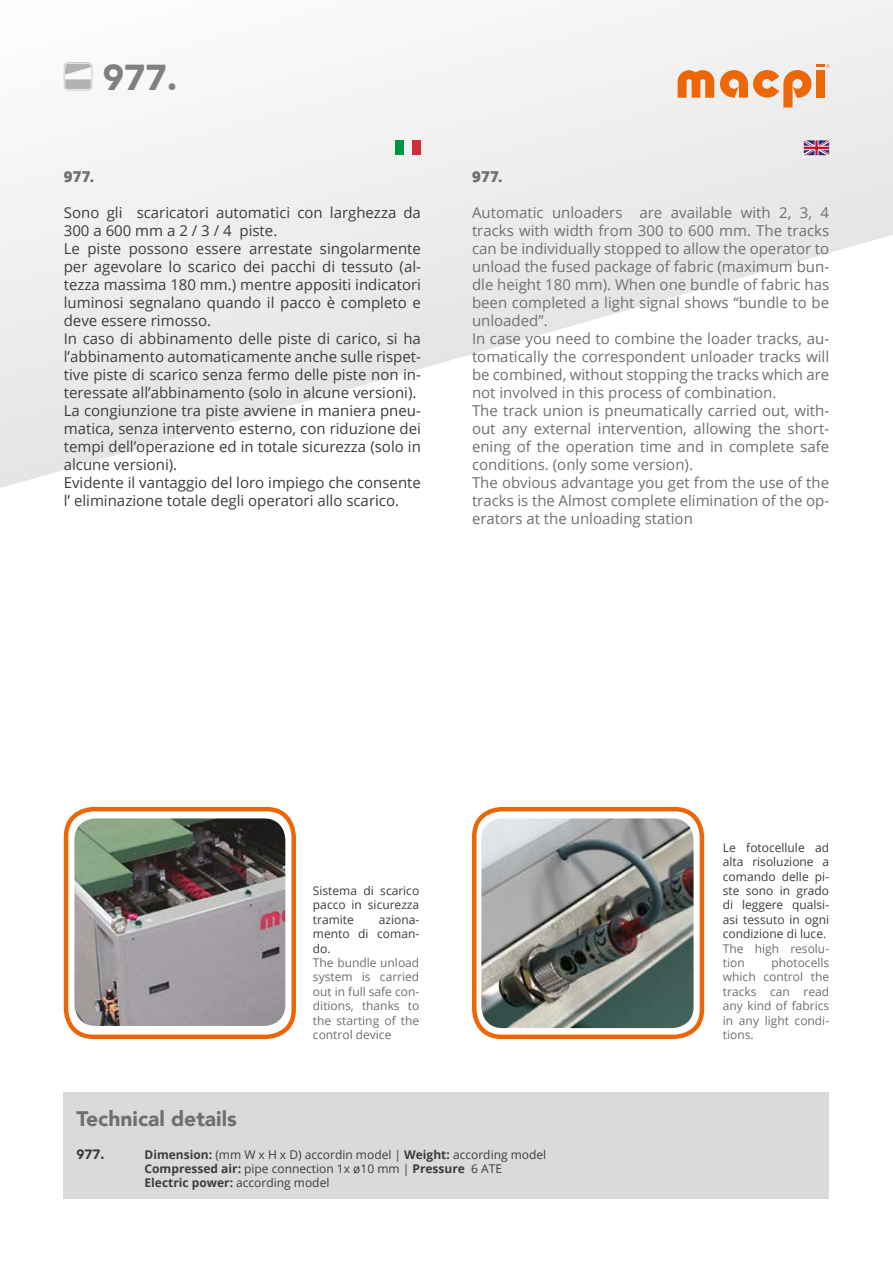
<style>
.page{position:relative;width:893px;height:1263px;background:#fff}
.page>*{position:absolute;margin:0;border:0;box-sizing:border-box;transform-origin:0 0}
.t1{font:900 36px "Avenir";color:#818080}
.t2{font:900 21px "Avenir";color:#706f6f}
.t3{font:15px/18px "Open Sans";color:#706f6f}
.t4{font:15px/18px "Open Sans";color:#3c3c3b}
.t5{font:800 15px "Open Sans";letter-spacing:.02em;color:#706f6f}
.t6{font:900 13.5px "Avenir";color:#3c3c3b}
.t7{font:12px/14.4px "Open Sans";color:#3c3c3b;text-align:justify}
.t8{font:12px/14.4px "Open Sans";color:#706f6f;text-align:justify}
.s1{font-weight:700}
</style>
<div class="page">
<svg style="left:0;top:0;width:893px;height:488px"></svg>
<svg style="left:678px;top:70px;width:36px;height:28px"></svg>
<svg style="left:720px;top:64px;width:110px;height:44px"></svg>
<svg style="left:64px;top:62px;width:28px;height:28px"></svg>
<div style="left:395px;top:140px;width:9px;height:15px;background:#009246"></div>
<div style="left:404px;top:140px;width:8px;height:15px;background:#f1f2f1"></div>
<div style="left:412px;top:140px;width:9px;height:15px;background:#cf2d38"></div>
<svg style="left:804px;top:140px;width:25px;height:15px"></svg>
<div style="left:64px;top:807px;width:232px;height:232px;border:4px solid #ec6608;border-radius:28px"></div>
<div style="left:472px;top:807px;width:232px;height:232px;border:4px solid #ec6608;border-radius:28px"></div>
<img style="left:74px;top:818px;width:211px;height:208px">
<img style="left:481px;top:818px;width:212px;height:210px">
<div style="left:64px;top:1092px;width:765px;height:107px;background:#dadada"></div>
<h1 class="t1" style="left:103px;top:47px;width:76px">977.</h1>
<p class="t5" style="left:64px;top:165px;width:32px">977.</p>
<p class="t4" style="left:64px;top:203px;width:359px">Sono gli scaricatori automatici con larghezza da 300 a 600 mm a 2 / 3 / 4 piste.<br>Le piste possono essere arrestate singolarmente per agevolare lo scarico dei pacchi di tessuto (al&shy;tezza massima 180 mm.) mentre appositi indicatori luminosi segnalano quando il pacco è completo e deve essere rimosso.<br>In caso di abbinamento delle piste di carico, si ha l’abbinamento automaticamente anche sulle rispet&shy;tive piste di scarico senza fermo delle piste non in&shy;teressate all’abbinamento (solo in alcune versioni).<br>La congiunzione tra piste avviene in maniera pneu&shy;matica, senza intervento esterno, con riduzione dei tempi dell’operazione ed in totale sicurezza (solo in alcune versioni).<br>Evidente il vantaggio del loro impiego che consente l’ eliminazione totale degli operatori allo scarico.</p>
<p class="t5" style="left:472px;top:165px;width:32px">977.</p>
<p class="t3" style="left:472px;top:203px;width:359px">Automatic unloaders are available with 2, 3, 4 tracks with width from 300 to 600 mm. The tracks can be individually stopped to allow the operator to unload the fused package of fabric (maximum bun&shy;dle height 180 mm). When one bundle of fabric has been completed a light signal shows “bundle to be unloaded”.<br>In case you need to combine the loader tracks, au&shy;tomatically the correspondent unloader tracks will be combined, without stopping the tracks which are not involved in this process of combination.<br>The track union is pneumatically carried out, with&shy;out any external intervention, allowing the short&shy;ening of the operation time and in complete safe conditions. (only some version).<br>The obvious advantage you get from the use of the tracks is the Almost complete elimination of the op&shy;erators at the unloading station</p>
<h2 class="t2" style="left:77px;top:1101px;width:162px">Technical details</h2>
<p class="t7" style="left:313px;top:883px;width:108px">Sistema di scarico pacco in sicurezza tramite</p>
<p class="t7" style="left:313px;top:912px;width:108px;text-indent:66px">aziona&shy;mento di coman&shy;do.</p>
<p class="t8" style="left:313px;top:955px;width:108px">The bundle unload system is carried out in full safe con&shy;ditions, thanks to the starting of the control device</p>
<p class="t7" style="left:723px;top:840px;width:108px">Le fotocellule ad alta risoluzione a comando delle pi&shy;ste sono in grado di leggere qualsi&shy;asi tessuto in ogni condizione di luce.</p>
<p class="t8" style="left:723px;top:941px;width:108px">The high resolu&shy;tion</p>
<p class="t8" style="left:723px;top:955px;width:108px;text-indent:49px">photocells which control the tracks can read any kind of fabrics in any light condi&shy;tions.</p>
<p class="t6" style="left:77px;top:1142px;width:29px">977.</p>
<p class="t7" style="left:145px;top:1147px;width:403px;text-align:left"><span class="s1">Dimension:</span> (mm W x H x D) accordin model | <span class="s1">Weight:</span> according model<br><span class="s1">Compressed air:</span> pipe connection 1x ø10 mm | <span class="s1">Pressure</span> 6 ATE<br><span class="s1">Electric power:</span> according model</p>
</div>
